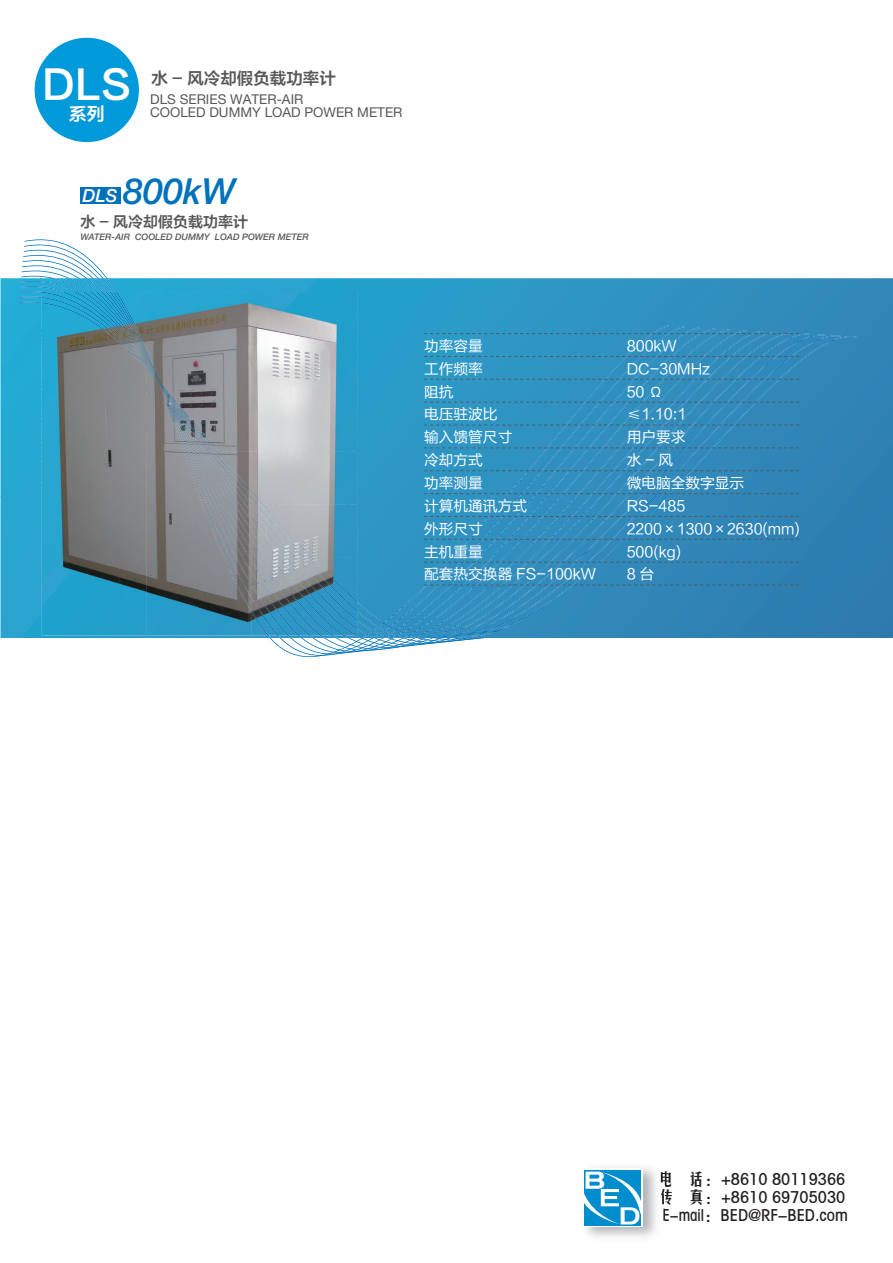
<style>
.page{position:relative;width:893px;height:1263px;background:#fff}
.page>*{position:absolute;margin:0;border:0;box-sizing:border-box;transform-origin:0 0}
.t1{font:39px "FZLTZCHK GBK1 0";color:#fff}
.t2{font:italic 500 36px "Helvetica Neue LT Std";color:#0072bc}
.t3{font:18px "FZLTZCHK GBK1 0";color:#fff}
.t4{font:16.5px/18px "FZMHK GBK1 0";color:#231f20}
.t5{font:16.5px "FZLTZCHK GBK1 0";color:#57585a}
.t6{font:15px "FZLTZCHK GBK1 0";color:#57585a}
.t7{font:14.7px/22.8px "FZLTHJW GB1 0";color:#fff}
.t8{font:13.5px/13.5px "Helvetica Neue LT Pro";color:#57585a}
.t9{font:italic 500 9px "Helvetica Neue LT Std";color:#57585a}
.s1{font-size:18px;color:#fff}
</style>
<div class="page">
<div style="left:35px;top:38px;width:104px;height:104px;background:#0099da;border-radius:50%"></div>
<img style="left:661px;top:1171px;width:4px;height:15px">
<img style="left:661px;top:1189px;width:4px;height:15px">
<svg style="left:663px;top:1209px;width:2px;height:12px"></svg>
<svg style="left:584px;top:1170px;width:57px;height:56px"></svg>
<svg style="left:584px;top:1171px;width:57px;height:53px"></svg>
<svg style="left:2px;top:279px;width:888px;height:308px;background:#2b92c1"></svg>
<div style="left:0;top:402px;width:19px;height:120px;background:#24a9d3"></div>
<svg style="left:19px;top:302px;width:837px;height:340px;background:#3390bf"></svg>
<div style="left:80px;top:187px;width:41px;height:16px;background:#0072bc"></div>
<img style="left:42px;top:389px;width:104px;height:247px">
<img style="left:146px;top:452px;width:13px;height:184px">
<img style="left:161px;top:452px;width:100px;height:184px">
<img style="left:211px;top:536px;width:37px;height:41px">
<img style="left:261px;top:612px;width:7px;height:24px">
<img style="left:162px;top:452px;width:43px;height:37px">
<img style="left:215px;top:536px;width:33px;height:40px">
<img style="left:268px;top:612px;width:23px;height:24px">
<img style="left:205px;top:476px;width:16px;height:60px">
<img style="left:248px;top:541px;width:6px;height:53px">
<img style="left:291px;top:612px;width:9px;height:24px">
<img style="left:176px;top:464px;width:33px;height:12px">
<img style="left:221px;top:535px;width:33px;height:6px">
<img style="left:209px;top:464px;width:3px;height:71px">
<img style="left:254px;top:535px;width:4px;height:59px">
<img style="left:300px;top:612px;width:9px;height:24px">
<img style="left:164px;top:452px;width:49px;height:12px">
<img style="left:212px;top:462px;width:45px;height:73px">
<img style="left:309px;top:629px;width:48px;height:7px">
<img style="left:165px;top:452px;width:48px;height:8px">
<img style="left:213px;top:518px;width:44px;height:8px">
<img style="left:309px;top:621px;width:48px;height:8px">
<img style="left:166px;top:452px;width:47px;height:4px">
<img style="left:213px;top:455px;width:44px;height:63px">
<img style="left:309px;top:612px;width:48px;height:9px">
<img style="left:166px;top:292px;width:191px;height:53px">
<img style="left:136px;top:345px;width:221px;height:107px">
<img style="left:214px;top:451px;width:143px;height:54px">
<img style="left:257px;top:504px;width:100px;height:54px">
<img style="left:42px;top:292px;width:124px;height:97px">
<img style="left:42px;top:298px;width:111px;height:77px">
<img style="left:42px;top:297px;width:89px;height:5px">
<img style="left:131px;top:349px;width:45px;height:3px">
<img style="left:175px;top:402px;width:42px;height:53px">
<img style="left:216px;top:454px;width:43px;height:53px">
<img style="left:258px;top:507px;width:99px;height:105px">
<img style="left:42px;top:302px;width:89px;height:50px">
<img style="left:129px;top:352px;width:48px;height:50px">
<img style="left:176px;top:402px;width:43px;height:51px">
<img style="left:218px;top:452px;width:44px;height:51px">
<img style="left:260px;top:502px;width:48px;height:51px">
<img style="left:306px;top:552px;width:51px;height:50px">
<svg style="left:424px;top:333px;width:378px;height:1px"></svg>
<svg style="left:424px;top:356px;width:378px;height:1px"></svg>
<svg style="left:424px;top:379px;width:378px;height:1px"></svg>
<svg style="left:424px;top:402px;width:378px;height:1px"></svg>
<svg style="left:424px;top:425px;width:378px;height:1px"></svg>
<svg style="left:424px;top:448px;width:378px;height:1px"></svg>
<svg style="left:424px;top:470px;width:378px;height:1px"></svg>
<svg style="left:424px;top:493px;width:378px;height:1px"></svg>
<svg style="left:424px;top:516px;width:378px;height:1px"></svg>
<svg style="left:424px;top:539px;width:378px;height:1px"></svg>
<svg style="left:424px;top:562px;width:378px;height:1px"></svg>
<svg style="left:424px;top:585px;width:378px;height:1px"></svg>
<h1 class="t1" style="left:42px;top:63px;width:91px">DLS</h1>
<p class="t3" style="left:69px;top:104px;width:37px">系列</p>
<p class="t8" style="left:150px;top:92px;width:254px">DLS SERIES WATER-AIR<br>COOLED DUMMY LOAD POWER METER</p>
<p class="t5" style="left:151px;top:69px;width:186px">水 - 风冷却假负载功率计</p>
<h2 class="t2" style="left:82px;top:169px;width:154px"><span class="s1">DLS</span> 800kW</h2>
<p class="t6" style="left:80px;top:214px;width:169px">水 - 风冷却假负载功率计</p>
<p class="t9" style="left:80px;top:231px;width:230px">WATER-AIR COOLED DUMMY LOAD POWER METER</p>
<p class="t7" style="left:424px;top:335px;width:173px">功率容量<br>工作频率<br>阻抗<br>电压驻波比<br>输入馈管尺寸<br>冷却方式<br>功率测量<br>计算机通讯方式<br>外形尺寸<br>主机重量<br>配套热交换器 FS-100kW</p>
<p class="t7" style="left:627px;top:335px;width:174px">800kW<br>DC-30MHz<br>50 Ω<br>≤1.10:1<br>用户要求<br>水-风<br>微电脑全数字显示<br>RS-485<br>2200×1300×2630(mm)<br>500(kg)<br>8台</p>
<p class="t4" style="left:658px;top:1170px;width:192px">电 话：+8610 80119366传 真：+8610 69705030<br>E-mail：BED@RF-BED.com</p>
</div>
